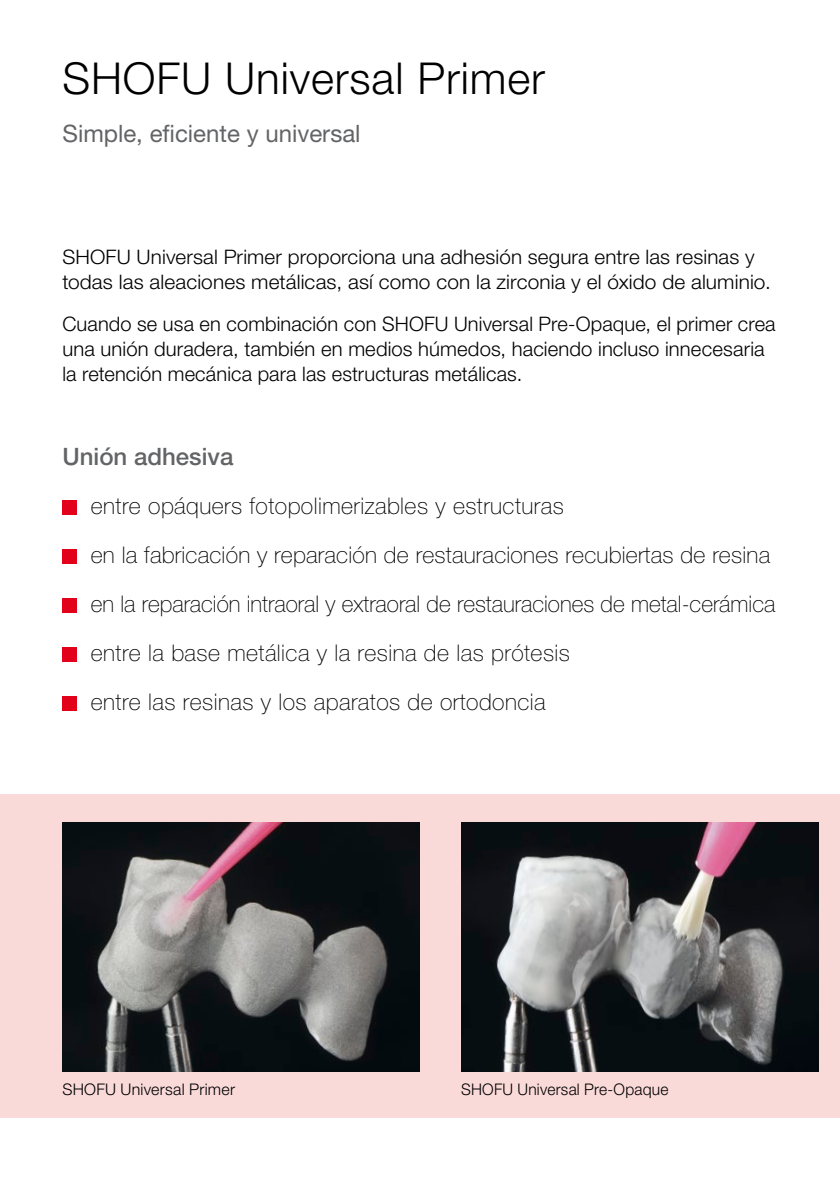
<style>
.page{position:relative;width:840px;height:1191px;background:#fff}
.page>*{position:absolute;margin:0;border:0;box-sizing:border-box;transform-origin:0 0}
.t1{font:300 44px "Helvetica Neue LT Pro";letter-spacing:.02em;color:#000}
.t2{font:24px "Helvetica Neue LT Pro";color:#636466}
.t3{font:500 24px "Helvetica Neue LT Pro";color:#636466}
.t4{font:100 23px/49px "Helvetica Neue LT Pro";letter-spacing:.01em;color:#000}
.t5{font:300 20px/25px "Helvetica Neue LT Pro";letter-spacing:.005em;color:#000}
.t6{font:300 16px "Helvetica Neue LT Pro";letter-spacing:.015em;color:#000}
</style>
<div class="page">
<div style="left:0;top:794px;width:839px;height:323px;background:#fadad9"></div>
<img style="left:461px;top:822px;width:357px;height:249px">
<img style="left:62px;top:822px;width:358px;height:249px">
<div style="left:62px;top:500px;width:15px;height:14px;background:#e2001a"></div>
<div style="left:62px;top:549px;width:15px;height:14px;background:#e2001a"></div>
<div style="left:62px;top:598px;width:15px;height:14px;background:#e2001a"></div>
<div style="left:62px;top:647px;width:15px;height:14px;background:#e2001a"></div>
<div style="left:62px;top:696px;width:15px;height:14px;background:#e2001a"></div>
<h1 class="t1" style="left:62px;top:51px;width:484px">SHOFU Universal Primer</h1>
<p class="t2" style="left:62px;top:119px;width:299px">Simple, eficiente y universal</p>
<p class="t5" style="left:62px;top:244px;width:709px">SHOFU Universal Primer proporciona una adhesión segura entre las resinas y todas las aleaciones metálicas, así como con la zirconia y el óxido de aluminio.</p>
<p class="t5" style="left:62px;top:311px;width:714px">Cuando se usa en combinación con SHOFU Universal Pre-Opaque, el primer crea una unión duradera, también en medios húmedos, haciendo incluso innecesaria la retención mecánica para las estructuras metálicas.</p>
<p class="t3" style="left:62px;top:442px;width:172px">Unión adhesiva</p>
<p class="t4" style="left:91px;top:481px;width:685px">entre opáquers fotopolimerizables y estructuras<br>en la fabricación y reparación de restauraciones recubiertas de resina en la reparación intraoral y extraoral de restauraciones de metal-cerámica entre la base metálica y la resina de las prótesis<br>entre las resinas y los aparatos de ortodoncia</p>
<p class="t6" style="left:62px;top:1079px;width:174px">SHOFU Universal Primer</p>
<p class="t6" style="left:461px;top:1079px;width:209px">SHOFU Universal Pre-Opaque</p>
</div>
